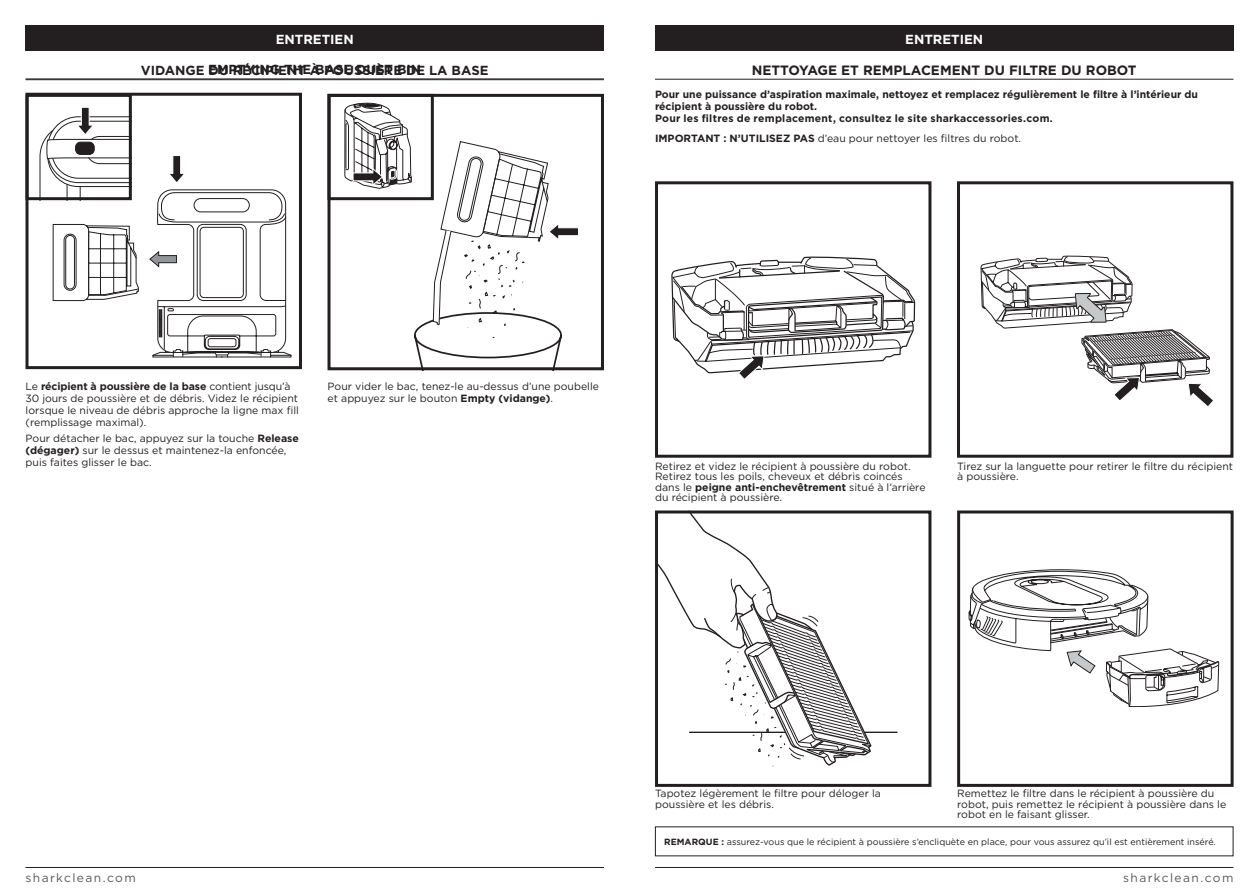
<style>
.page{position:relative;width:1259px;height:893px;background:#fff}
.page>*{position:absolute;margin:0;border:0;box-sizing:border-box;transform-origin:0 0}
.t1{font:700 13.5px "Gotham";color:#231f20}
.t2{font:700 13.2px "Gotham";color:#231f20}
.t3{font:700 13.2px "Gotham";color:#fff}
.t4{font:12px "Gotham";letter-spacing:.115em;color:#57585a}
.t5{font:10.5px/10.5px "Gotham";color:#231f20}
.t6{font:700 10.5px/12px "Gotham";color:#231f20}
.t7{font:9px "Gotham";color:#231f20}
.s1{font-weight:700}
</style>
<div class="page">
<hr style="left:655px;top:867px;width:578px;height:1px;background:#231f20">
<hr style="left:26px;top:867px;width:578px;height:1px;background:#231f20">
<div style="left:26px;top:26px;width:578px;height:25px;background:#231f20"></div>
<div style="left:655px;top:26px;width:578px;height:25px;background:#231f20"></div>
<hr style="left:655px;top:79px;width:578px;height:1px;background:#231f20">
<div style="left:655px;top:181px;width:276px;height:277px;border:3px solid #231f20"></div>
<div style="left:957px;top:181px;width:276px;height:277px;border:3px solid #231f20"></div>
<hr style="left:864px;top:732px;width:33px;height:1px;background:#231f20">
<svg style="left:659px;top:514px;width:213px;height:253px"></svg>
<div style="left:655px;top:510px;width:276px;height:277px;border:3px solid #231f20"></div>
<div style="left:957px;top:510px;width:276px;height:277px;border:3px solid #231f20"></div>
<svg style="left:671px;top:256px;width:244px;height:123px"></svg>
<svg style="left:980px;top:256px;width:233px;height:150px"></svg>
<svg style="left:968px;top:569px;width:251px;height:138px"></svg>
<hr style="left:26px;top:79px;width:578px;height:1px;background:#231f20">
<svg style="left:53px;top:224px;width:86px;height:77px"></svg>
<div style="left:26px;top:93px;width:276px;height:276px;border:3px solid #231f20"></div>
<div style="left:327px;top:94px;width:277px;height:276px;border:3px solid #231f20"></div>
<svg style="left:170px;top:156px;width:14px;height:26px"></svg>
<svg style="left:149px;top:190px;width:142px;height:167px"></svg>
<div style="left:26px;top:94px;width:106px;height:106px;border:3px solid #231f20"></div>
<div style="left:327px;top:94px;width:107px;height:106px;border:3px solid #231f20"></div>
<svg style="left:344px;top:103px;width:235px;height:267px"></svg>
<svg style="left:40px;top:107px;width:92px;height:93px"></svg>
<p class="t3" style="left:276px;top:30px;width:80px">ENTRETIEN</p>
<p class="t3" style="left:905px;top:30px;width:80px">ENTRETIEN</p>
<p class="t2" style="left:141px;top:62px;width:349px">VIDANGE DU RÉCIPIENT À POUSSIÈRE DE LA BASE</p>
<p class="t1" style="left:752px;top:61px;width:386px">NETTOYAGE ET REMPLACEMENT DU FILTRE DU ROBOT</p>
<p class="t2" style="left:208px;top:61px;width:215px">EMPTYING THE BASE DUST BIN</p>
<p class="t6" style="left:655px;top:88px;width:544px">Pour une puissance d’aspiration maximale, nettoyez et remplacez régulièrement le filtre à l’intérieur du récipient à poussière du robot.<br>Pour les filtres de remplacement, consultez le site sharkaccessories.com.</p>
<p class="t5" style="left:655px;top:133px;width:368px"><span class="s1">IMPORTANT : N’UTILISEZ PAS</span> d’eau pour nettoyer les filtres du robot.</p>
<p class="t5" style="left:26px;top:380px;width:275px;line-height:12px">Le <span class="s1">récipient à poussière de la base</span> contient jusqu’à 30 jours de poussière et de débris. Videz le récipient lorsque le niveau de débris approche la ligne max fill (remplissage maximal).</p>
<p class="t5" style="left:26px;top:432px;width:275px;line-height:12px">Pour détacher le bac, appuyez sur la touche <span class="s1">Release (dégager)</span> sur le dessus et maintenez-la enfoncée, puis faites glisser le bac.</p>
<p class="t5" style="left:328px;top:380px;width:273px;line-height:12px">Pour vider le bac, tenez-le au-dessus d’une poubelle et appuyez sur le bouton <span class="s1">Empty (vidange)</span>.</p>
<p class="t5" style="left:655px;top:460px;width:272px">Retirez et videz le récipient à poussière du robot.<br>Retirez tous les poils, cheveux et débris coincés dans le <span class="s1">peigne anti-enchevêtrement</span> situé à l’arrière du récipient à poussière.</p>
<p class="t5" style="left:957px;top:460px;width:277px">Tirez sur la languette pour retirer le filtre du récipient à poussière.</p>
<p class="t5" style="left:655px;top:788px;width:227px">Tapotez légèrement le filtre pour déloger la poussière et les débris.</p>
<p class="t5" style="left:957px;top:788px;width:270px">Remettez le filtre dans le récipient à poussière du robot, puis remettez le récipient à poussière dans le robot en le faisant glisser.</p>
<p class="t7" style="left:664px;top:836px;width:553px"><span class="s1">REMARQUE :</span> assurez-vous que le récipient à poussière s’encliquète en place, pour vous assurez qu’il est entièrement inséré.</p>
<p class="t4" style="left:26px;top:870px;width:112px">sharkclean.com</p>
<p class="t4" style="left:1123px;top:870px;width:112px">sharkclean.com</p>
</div>
